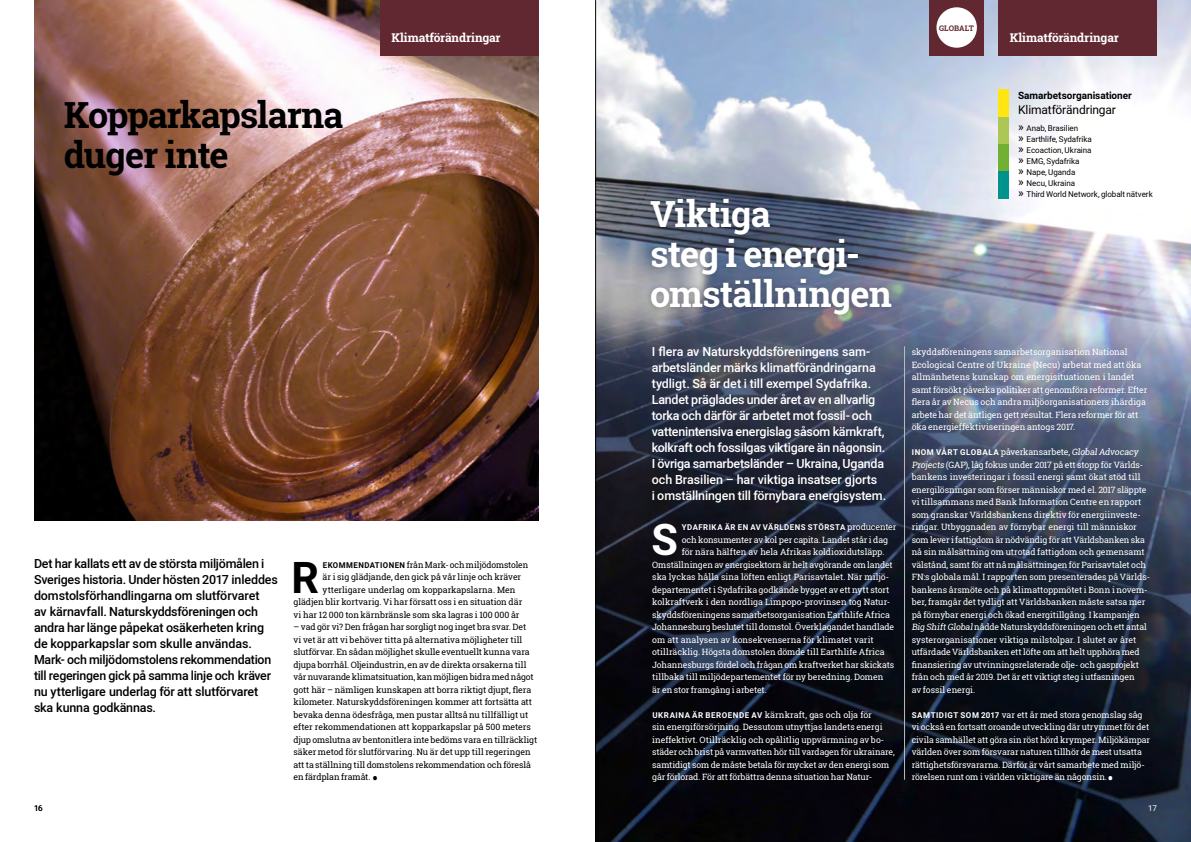
<style>
.page{position:relative;width:1191px;height:842px;background:#fff}
.page>*{position:absolute;margin:0;border:0;box-sizing:border-box;transform-origin:0 0}
.t1{font:700 43.2px "Roboto PRINT";color:#fff}
.t2{font:700 43.2px "Roboto PRINT";color:#000}
.t3{font:700 36px/40px "Roboto Slab PRINT";letter-spacing:-.02em;color:#fff}
.t4{font:700 36px/40px "Roboto Slab PRINT";letter-spacing:-.035em;color:#000}
.t5{font:500 12.5px/16px "Roboto PRINT";letter-spacing:-.015em;color:#fff}
.t6{font:500 12.5px/16px "Roboto PRINT";letter-spacing:-.015em;color:#000}
.t7{font:700 12px "Roboto Slab PRINT";letter-spacing:-.01em;color:#fff}
.t8{font:12px "Roboto PRINT";letter-spacing:-.01em;color:#000}
.t9{font:700 10px "Roboto PRINT";color:#000}
.t10{font:8.7px/12.5px "Roboto Slab PRINT";letter-spacing:-.005em;color:#fff}
.t11{font:8.7px/12.5px "Roboto Slab PRINT";letter-spacing:-.005em;color:#000}
.t12{font:8px/11px "Roboto PRINT";letter-spacing:-.005em;color:#000}
.t13{font:700 8px "Roboto PRINT";letter-spacing:.07em;color:#fff}
.t14{font:8px "Roboto PRINT";color:#fff}
.t15{font:700 7.7px "Roboto Slab PRINT";color:#622831}
.s1{font-size:12px}
.s2{font-family:"Roboto PRINT";font-weight:700;font-size:8px}
.s3{font-size:18px}
.s4{font-family:"Roboto Slab PRINT";font-weight:400;font-size:8.7px}
</style>
<div class="page">
<img style="left:34px;top:0;width:505px;height:520px">
<img style="left:596px;top:0;width:595px;height:842px">
<div style="left:998px;top:90px;width:10px;height:27px;background:#ffe511"></div>
<div style="left:998px;top:117px;width:10px;height:27px;background:#adc756"></div>
<div style="left:998px;top:144px;width:10px;height:27px;background:#71b032"></div>
<div style="left:998px;top:171px;width:10px;height:27px;background:#00928c"></div>
<div style="left:645px;top:194px;width:252px;height:126px;background:#000;opacity:.21"></div>
<hr style="left:904px;top:346px;width:1px;height:434px;background:#bebdbc">
<div style="left:380px;top:0;width:159px;height:55px;background:#622831"></div>
<div style="left:998px;top:0;width:159px;height:55px;background:#622831"></div>
<div style="left:929px;top:0;width:55px;height:55px;background:#622831"></div>
<div style="left:936px;top:7px;width:41px;height:41px;background:#fff;border-radius:50%"></div>
<hr style="left:595px;top:0;width:1px;height:842px;background:#000">
<p class="t15" style="left:939px;top:22px;width:36px">GLOBALT</p>
<h2 class="t4" style="left:64px;top:94px;width:281px">Kopparkapslarna duger inte</h2>
<h3 class="t7" style="left:391px;top:30px;width:111px">Klimatförändringar</h3>
<h3 class="t7" style="left:1009px;top:30px;width:111px">Klimatförändringar</h3>
<h2 class="t3" style="left:650px;top:194px;width:243px">Viktiga<br>steg i energi&shy;omställningen</h2>
<p class="t9" style="left:1018px;top:88px;width:115px">Samarbetsorganisationer</p>
<h3 class="t8" style="left:1018px;top:101px;width:99px">Klimatförändringar</h3>
<p class="t12" style="left:1018px;top:122px;width:136px"><span class="s1">»</span> Anab, Brasilien<br><span class="s1">»</span> Earthlife, Sydafrika<br><span class="s1">»</span> Ecoaction, Ukraina<br><span class="s1">»</span> EMG, Sydafrika<br><span class="s1">»</span> Nape, Uganda<br><span class="s1">»</span> Necu, Ukraina<br><span class="s1">»</span> Third World Network, globalt nätverk</p>
<p class="t6" style="left:34px;top:555px;width:245px">Det har kallats ett av de största miljömålen i Sveriges historia. Under hösten 2017 inleddes domstolsförhandlingarna om slutförvaret<br>av kärnavfall. Naturskyddsföreningen och andra har länge påpekat osäkerheten kring de kopparkapslar som skulle användas.<br>Mark- och miljödomstolens rekommendation till regeringen gick på samma linje och kräver nu ytterligare underlag för att slutförvaret ska kunna godkännas.</p>
<h1 class="t2" style="left:291px;top:547px;width:29px">R</h1>
<p class="t11" style="left:323px;top:558px;width:207px"><span class="s2">EKOMMENDATIONEN</span> från Mark- och miljödomstolen</p>
<p class="t11" style="left:322px;top:571px;width:200px">är i sig glädjande, den gick på vår linje och kräver</p>
<p class="t11" style="left:322px;top:583px;width:194px">ytterligare underlag om kopparkapslarna. Men</p>
<p class="t11" style="left:293px;top:596px;width:230px">glädjen blir kortvarig. Vi har försatt oss i en situation där</p>
<p class="t11" style="left:293px;top:608px;width:227px">vi har 12 000 ton kärnbränsle som ska lagras i 100 000 år</p>
<p class="t11" style="left:293px;top:621px;width:245px">– vad gör vi? Den frågan har sorgligt nog inget bra svar. Det<br>vi vet är att vi behöver titta på alternativa möjligheter till slutförvar. En sådan möjlighet skulle eventuellt kunna vara djupa borrhål. Oljeindustrin, en av de direkta orsakerna till vår nuvarande klimatsituation, kan möjligen bidra med något gott här – nämligen kunskapen att borra riktigt djupt, flera kilometer. Naturskyddsföreningen kommer att fortsätta att bevaka denna ödesfråga, men pustar alltså nu tillfälligt ut efter rekommendationen att kopparkapslar på 500 meters djup omslutna av bentonitlera inte bedöms vara en tillräckligt säker metod för slutförvaring. Nu är det upp till regeringen att ta ställning till domstolens rekommendation och föreslå en färdplan framåt. <span class="s3">•</span></p>
<p class="t12" style="left:34px;top:802px;width:10px">16</p>
<p class="t5" style="left:651px;top:343px;width:236px">I flera av Naturskyddsföreningens sam&shy;arbetsländer märks klimatförändringarna tydligt. Så är det i till exempel Sydafrika.<br>Landet präglades under året av en allvarlig torka och därför är arbetet mot fossil- och vattenintensiva energislag såsom kärnkraft, kolkraft och fossilgas viktigare än någonsin.<br>I övriga samarbetsländer – Ukraina, Uganda och Brasilien – har viktiga insatser gjorts<br>i omställningen till förnybara energisystem.</p>
<h1 class="t1" style="left:651px;top:509px;width:28px">S</h1>
<p class="t13" style="left:682px;top:522px;width:216px">YDAFRIKA ÄR EN AV VÄRLDENS STÖRSTA <span class="s4">producenter</span></p>
<p class="t10" style="left:681px;top:533px;width:208px">och konsumenter av kol per capita. Landet står i dag</p>
<p class="t10" style="left:681px;top:546px;width:204px">för nära hälften av hela Afrikas koldioxidutsläpp.</p>
<p class="t10" style="left:652px;top:558px;width:242px">Omställningen av energisektorn är helt avgörande om landet</p>
<p class="t10" style="left:652px;top:571px;width:238px">ska lyckas hålla sina löften enligt Parisavtalet. När miljö-</p>
<p class="t10" style="left:652px;top:583px;width:239px">departementet i Sydafrika godkände bygget av ett nytt stort</p>
<p class="t10" style="left:652px;top:596px;width:240px">kolkraftverk i den nordliga Limpopo-provinsen tog Natur-</p>
<p class="t10" style="left:652px;top:608px;width:239px">skyddsföreningens samarbetsorganisation Earthlife Africa</p>
<p class="t10" style="left:652px;top:621px;width:244px">Johannesburg beslutet till domstol. Överklagandet handlade</p>
<p class="t10" style="left:652px;top:633px;width:223px">om att analysen av konsekvenserna för klimatet varit</p>
<p class="t10" style="left:652px;top:646px;width:234px">otillräcklig. Högsta domstolen dömde till Earthlife Africa</p>
<p class="t10" style="left:652px;top:658px;width:243px">Johannesburgs fördel och frågan om kraftverket har skickats</p>
<p class="t10" style="left:652px;top:671px;width:233px">tillbaka till miljödepartementet för ny beredning. Domen</p>
<p class="t10" style="left:652px;top:683px;width:116px">är en stor framgång i arbetet.</p>
<p class="t10" style="left:652px;top:708px;width:244px"><span class="s2">UKRAINA ÄR BEROENDE AV</span> kärnkraft, gas och olja för<br>sin energiförsörjning. Dessutom utnyttjas landets energi ineffektivt. Otillräcklig och opålitlig uppvärmning av bo&shy;städer och brist på varmvatten hör till vardagen för ukrainare, samtidigt som de måste betala för mycket av den energi som går förlorad. För att förbättra denna situation har Natur-</p>
<p class="t10" style="left:911px;top:346px;width:237px">skyddsföreningens samarbetsorganisation National Ecological Centre of Ukraine (Necu) arbetat med att öka allmänhetens kunskap om energisituationen i landet samt försökt påverka politiker att genomföra reformer. Efter flera år av Necus och andra miljöorganisationers ihärdiga arbete har det äntligen gett resultat. Flera reformer för att öka energieffektiviseringen antogs 2017.</p>
<p class="t10" style="left:911px;top:446px;width:240px"><span class="s2">INOM VÅRT GLOBALA</span> påverkansarbete, GlobalAdvocacy Projects (GAP), låg fokus under 2017 på ett stopp för Världs&shy;bankens investeringar i fossil energi samt ökat stöd till energilösningar som förser människor med el. 2017 släppte vi tillsammans med Bank Information Centre en rapport som granskar Världsbankens direktiv för energiinveste&shy;ringar. Utbyggnaden av förnybar energi till människor som lever i fattigdom är nödvändig för att Världsbanken ska nå sin målsättning om utrotad fattigdom och gemensamt välstånd, samt för att nå målsättningen för Parisavtalet och FN:s globala mål. I rapporten som presenterades på Världs&shy;bankens årsmöte och på klimattoppmötet i Bonn i novem&shy;ber, framgår det tydligt att Världsbanken måste satsa mer på förnybar energi och ökad energitillgång. I kampanjen Big ShiftGlobalnådde Naturskyddsföreningen och ett antal systerorganisationer viktiga milstolpar. I slutet av året utfärdade Världsbanken ett löfte om att helt upphöra med finansiering av utvinningsrelaterade olje- och gasprojekt från och med år 2019. Det är ett viktigt steg i utfasningen<br>av fossil energi.</p>
<p class="t10" style="left:911px;top:708px;width:240px"><span class="s2">SAMTIDIGT SOM 2017</span> var ett år med stora genomslag såg vi också en fortsatt oroande utveckling där utrymmet för det civila samhället att göra sin röst hörd krymper. Miljökämpar världen över som försvarar naturen tillhör de mest utsatta rättighetsförsvararna. Därför är vårt samarbete med miljö&shy;rörelsen runt om i världen viktigare än någonsin. <span class="s3">•</span></p>
<p class="t14" style="left:1148px;top:802px;width:10px">17</p>
</div>
